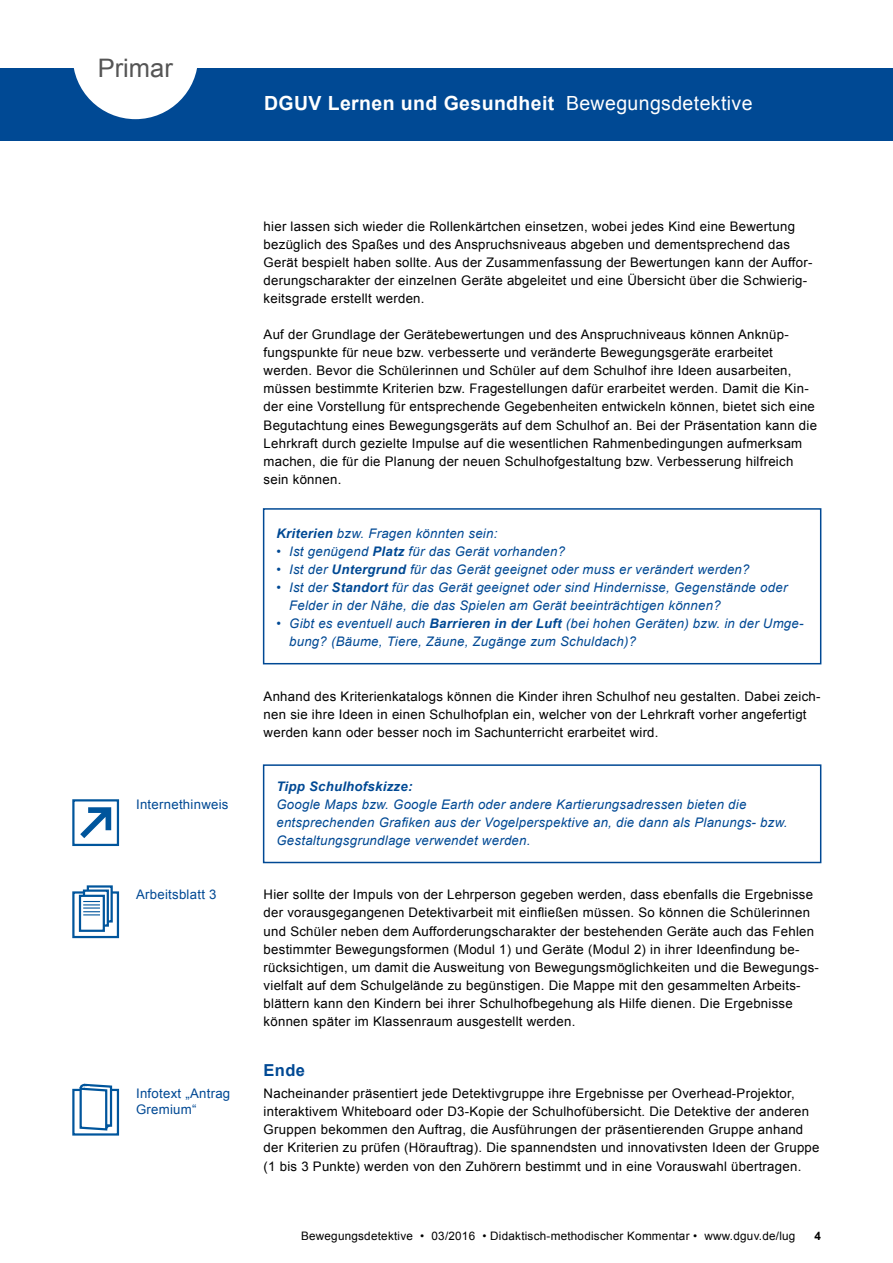
<style>
.page{position:relative;width:893px;height:1263px;background:#fff}
.page>*{position:absolute;margin:0;border:0;box-sizing:border-box;transform-origin:0 0}
.t1{font:25.5px "Arial";color:#555}
.t2{font:700 19.5px "Arial";letter-spacing:.02em;color:#fff}
.t3{font:700 16.5px "Arial";color:#004994}
.t4{font:13.2px/18px "Arial";letter-spacing:.02em;color:#000}
.t5{font:italic 13.2px/18px "Arial";letter-spacing:.02em;color:#004994}
.t6{font:13.2px/15.9px "Arial";letter-spacing:.02em;color:#004994}
.t7{font:italic 700 13.2px "Arial";letter-spacing:.02em;color:#004994}
.t8{font:11.7px "Arial";letter-spacing:.02em;color:#000}
.t9{font:700 11.7px "Arial";color:#000}
.s1{font-weight:400}
.s2{font-weight:700}
</style>
<div class="page">
<div style="left:0;top:68px;width:893px;height:72px;background:#004994"></div>
<svg style="left:73px;top:68px;width:124px;height:51px"></svg>
<div style="left:72px;top:891px;width:47px;height:47px;border:2px solid #00559c"></div>
<div style="left:88px;top:886px;width:24px;height:35px;background:#fff"></div>
<div style="left:87px;top:885px;width:26px;height:37px;border:2px solid #00559c"></div>
<svg style="left:83px;top:889px;width:26px;height:38px"></svg>
<div style="left:79px;top:895px;width:26px;height:37px;background:#fff;border:2px solid #00559c"></div>
<svg style="left:83px;top:901px;width:17px;height:14px"></svg>
<div style="left:72px;top:799px;width:47px;height:47px;border:2px solid #00559c"></div>
<svg style="left:80px;top:807px;width:31px;height:31px"></svg>
<div style="left:263px;top:508px;width:558px;height:156px;border:2px solid #004994"></div>
<div style="left:263px;top:764px;width:558px;height:99px;border:2px solid #004994"></div>
<div style="left:72px;top:1089px;width:47px;height:46px;border:2px solid #00559c"></div>
<svg style="left:78px;top:1084px;width:36px;height:47px"></svg>
<h1 class="t1" style="left:98px;top:51px;width:77px">Primar</h1>
<h2 class="t2" style="left:264px;top:90px;width:490px">DGUV Lernen und Gesundheit <span class="s1">Bewegungsdetektive</span></h2>
<p class="t6" style="left:136px;top:796px;width:94px">Internethinweis</p>
<p class="t6" style="left:136px;top:887px;width:82px">Arbeitsblatt 3</p>
<p class="t6" style="left:136px;top:1086px;width:96px">Infotext „Antrag<br>Gremium“</p>
<p class="t4" style="left:264px;top:217px;width:550px">hier lassen sich wieder die Rollenkärtchen einsetzen, wobei jedes Kind eine Bewertung bezüglich des Spaßes und des Anspruchsniveaus abgeben und dementsprechend das Gerät bespielt haben sollte. Aus der Zusammenfassung der Bewertungen kann der Auffor&shy;derungscharakter der einzelnen Geräte abgeleitet und eine Übersicht über die Schwierig&shy;keitsgrade erstellt werden.</p>
<p class="t4" style="left:264px;top:326px;width:555px">Auf der Grundlage der Gerätebewertungen und des Anspruchniveaus können Anknüp&shy;fungspunkte für neue bzw. verbesserte und veränderte Bewegungsgeräte erarbeitet werden. Bevor die Schülerinnen und Schüler auf dem Schulhof ihre Ideen ausarbeiten, müssen bestimmte Kriterien bzw. Fragestellungen dafür erarbeitet werden. Damit die Kin&shy;der eine Vorstellung für entsprechende Gegebenheiten entwickeln können, bietet sich eine Begutachtung eines Bewegungsgeräts auf dem Schulhof an. Bei der Präsentation kann die Lehrkraft durch gezielte Impulse auf die wesentlichen Rahmenbedingungen aufmerksam machen, die für die Planung der neuen Schulhofgestaltung bzw. Verbesserung hilfreich sein können.</p>
<p class="t5" style="left:276px;top:524px;width:223px"><span class="s2">Kriterien</span> bzw. Fragen könnten sein:</p>
<p class="t5" style="left:276px;top:543px;width:290px">• Ist genügend <span class="s2">Platz</span> für das Gerät vorhanden?</p>
<p class="t5" style="left:276px;top:561px;width:475px">• Ist der <span class="s2">Untergrund</span> für das Gerät geeignet oder muss er verändert werden?</p>
<p class="t5" style="left:289px;top:579px;width:500px;text-indent:-13px">• Ist der <span class="s2">Standort</span> für das Gerät geeignet oder sind Hindernisse, Gegenstände oder<br>Felder in der Nähe, die das Spielen am Gerät beeinträchtigen können?</p>
<p class="t5" style="left:289px;top:615px;width:516px;text-indent:-13px">• Gibt es eventuell auch <span class="s2">Barrieren in der Luft</span> (bei hohen Geräten) bzw. in der Umge&shy;bung? (Bäume, Tiere, Zäune, Zugänge zum Schuldach)?</p>
<p class="t4" style="left:264px;top:687px;width:559px">Anhand des Kriterienkatalogs können die Kinder ihren Schulhof neu gestalten. Dabei zeich&shy;nen sie ihre Ideen in einen Schulhofplan ein, welcher von der Lehrkraft vorher angefertigt werden kann oder besser noch im Sachunterricht erarbeitet wird.</p>
<p class="t7" style="left:276px;top:777px;width:138px">Tipp Schulhofskizze:</p>
<p class="t5" style="left:276px;top:795px;width:512px">Google Maps bzw. Google Earth oder andere Kartierungsadressen bieten die entsprechenden Grafiken aus der Vogelperspektive an, die dann als Planungs- bzw.<br>Gestaltungsgrundlage verwendet werden.</p>
<p class="t4" style="left:264px;top:886px;width:557px">Hier sollte der Impuls von der Lehrperson gegeben werden, dass ebenfalls die Ergebnisse der vorausgegangenen Detektivarbeit mit einfließen müssen. So können die Schülerinnen und Schüler neben dem Aufforderungscharakter der bestehenden Geräte auch das Fehlen bestimmter Bewegungsformen (Modul 1) und Geräte (Modul 2) in ihrer Ideenfindung be&shy;rücksichtigen, um damit die Ausweitung von Bewegungsmöglichkeiten und die Bewegungs&shy;vielfalt auf dem Schulgelände zu begünstigen. Die Mappe mit den gesammelten Arbeits&shy;blättern kann den Kindern bei ihrer Schulhofbegehung als Hilfe dienen. Die Ergebnisse können später im Klassenraum ausgestellt werden.</p>
<p class="t3" style="left:264px;top:1059px;width:43px">Ende</p>
<p class="t4" style="left:264px;top:1085px;width:557px">Nacheinander präsentiert jede Detektivgruppe ihre Ergebnisse per Overhead-Projektor, interaktivem Whiteboard oder D3-Kopie der Schulhofübersicht. Die Detektive der anderen Gruppen bekommen den Auftrag, die Ausführungen der präsentierenden Gruppe anhand der Kriterien zu prüfen (Hörauftrag). Die spannendsten und innovativsten Ideen der Gruppe (1 bis 3 Punkte) werden von den Zuhörern bestimmt und in eine Vorauswahl übertragen.</p>
<p class="t8" style="left:301px;top:1228px;width:496px">Bewegungsdetektive • 03/2016 • Didaktisch-methodischer Kommentar • www.dguv.de/lug</p>
<p class="t9" style="left:815px;top:1228px;width:8px">4</p>
</div>
